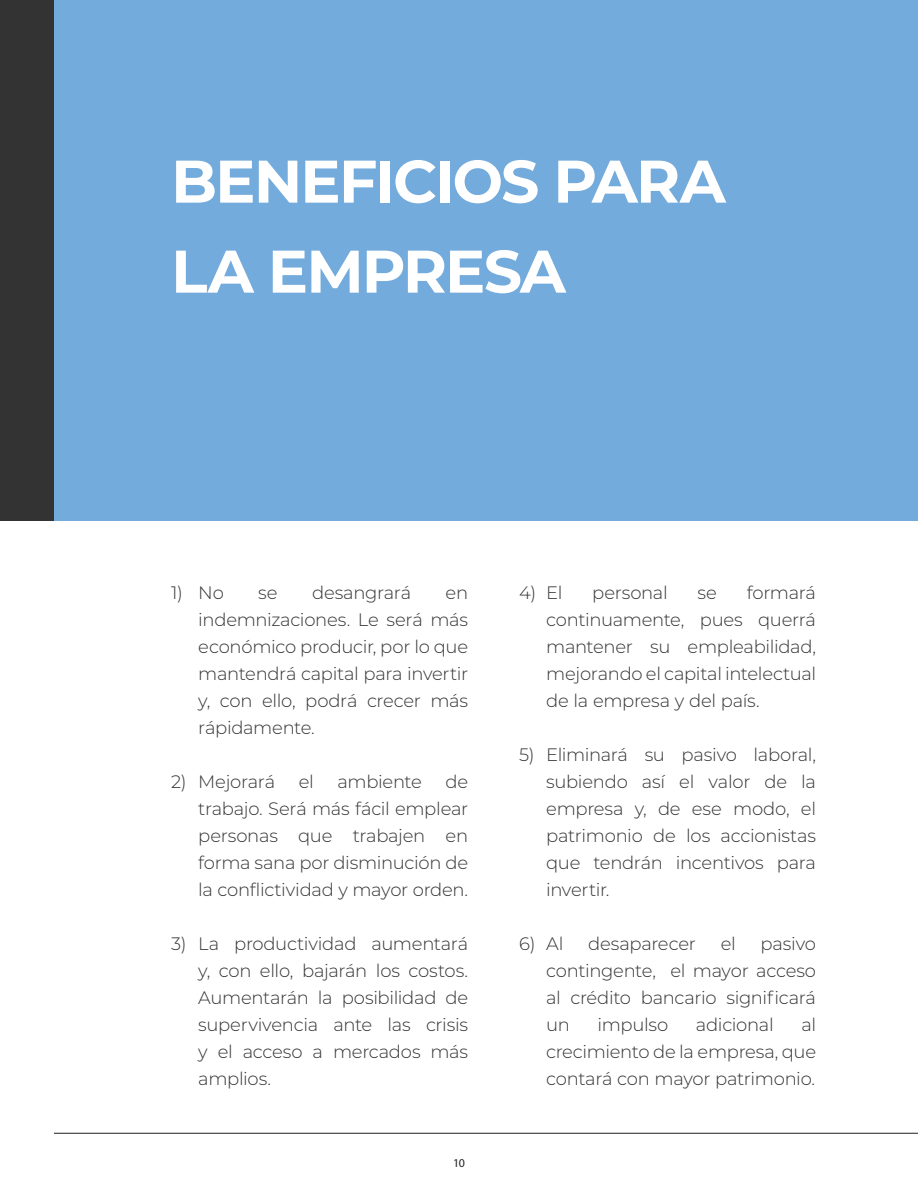
<style>
.page{position:relative;width:918px;height:1188px;background:#fff}
.page>*{position:absolute;margin:0;border:0;box-sizing:border-box;transform-origin:0 0}
.t1{font:700 60px/90px "Montserrat";letter-spacing:-.03em;color:#fff}
.t2{font:300 18px/27px "Montserrat";letter-spacing:-.015em;color:#323332;text-align:justify}
.t3{font:12px "Myriad Pro";color:#231f20}
</style>
<div class="page">
<hr style="left:54px;top:1133px;width:864px;height:1px;background:#231f20">
<div style="left:54px;top:0;width:864px;height:521px;background:#72abdc"></div>
<div style="left:0;top:0;width:54px;height:521px;background:#323332"></div>
<h1 class="t1" style="left:171px;top:133px;width:556px">BENEFICIOS PARA<br>LA EMPRESA</h1>
<p class="t2" style="left:171px;top:579px;width:54px">1) No</p>
<p class="t2" style="left:258px;top:579px;width:21px">se</p>
<p class="t2" style="left:312px;top:579px;width:101px">desangrará</p>
<p class="t2" style="left:198px;top:579px;width:271px;text-indent:247px">en indemnizaciones. Le será más económico producir, por lo que mantendrá capital para invertir y, con ello, podrá crecer más rápidamente.</p>
<p class="t2" style="left:171px;top:768px;width:105px">2) Mejorará</p>
<p class="t2" style="left:299px;top:768px;width:17px">el</p>
<p class="t2" style="left:338px;top:768px;width:86px">ambiente</p>
<p class="t2" style="left:198px;top:768px;width:271px;text-indent:247px">de trabajo. Será más fácil emplear personas que trabajen en forma sana por disminución de la conflictividad y mayor orden.</p>
<p class="t2" style="left:198px;top:930px;width:271px;text-indent:-27px">3) La productividad aumentará y, con ello, bajarán los costos.<br>Aumentarán la posibilidad de supervivencia ante las crisis y el acceso a mercados más amplios.</p>
<p class="t3" style="left:453px;top:1156px;width:13px">10</p>
<p class="t2" style="left:546px;top:579px;width:271px;text-indent:201px">formará continuamente, pues querrá mantener su empleabilidad, mejorando el capital intelectual de la empresa y del país.</p>
<p class="t2" style="left:546px;top:741px;width:271px;text-indent:-27px">5) Eliminará su pasivo laboral, subiendo así el valor de la empresa y, de ese modo, el patrimonio de los accionistas que tendrán incentivos para invertir.</p>
<p class="t2" style="left:519px;top:579px;width:45px">4) El</p>
<p class="t2" style="left:592px;top:579px;width:77px">personal</p>
<p class="t2" style="left:698px;top:579px;width:21px">se</p>
<p class="t2" style="left:519px;top:930px;width:46px">6) Al</p>
<p class="t2" style="left:588px;top:930px;width:109px">desaparecer</p>
<p class="t2" style="left:721px;top:930px;width:17px">el</p>
<p class="t2" style="left:546px;top:930px;width:271px;text-indent:214px">pasivo contingente, el mayor acceso al crédito bancario significará un</p>
<p class="t2" style="left:546px;top:1011px;width:271px;text-indent:255px">al crecimiento de la empresa, que contará con mayor patrimonio.</p>
<p class="t2" style="left:598px;top:1011px;width:72px">impulso</p>
<p class="t2" style="left:696px;top:1011px;width:79px">adicional</p>
</div>
